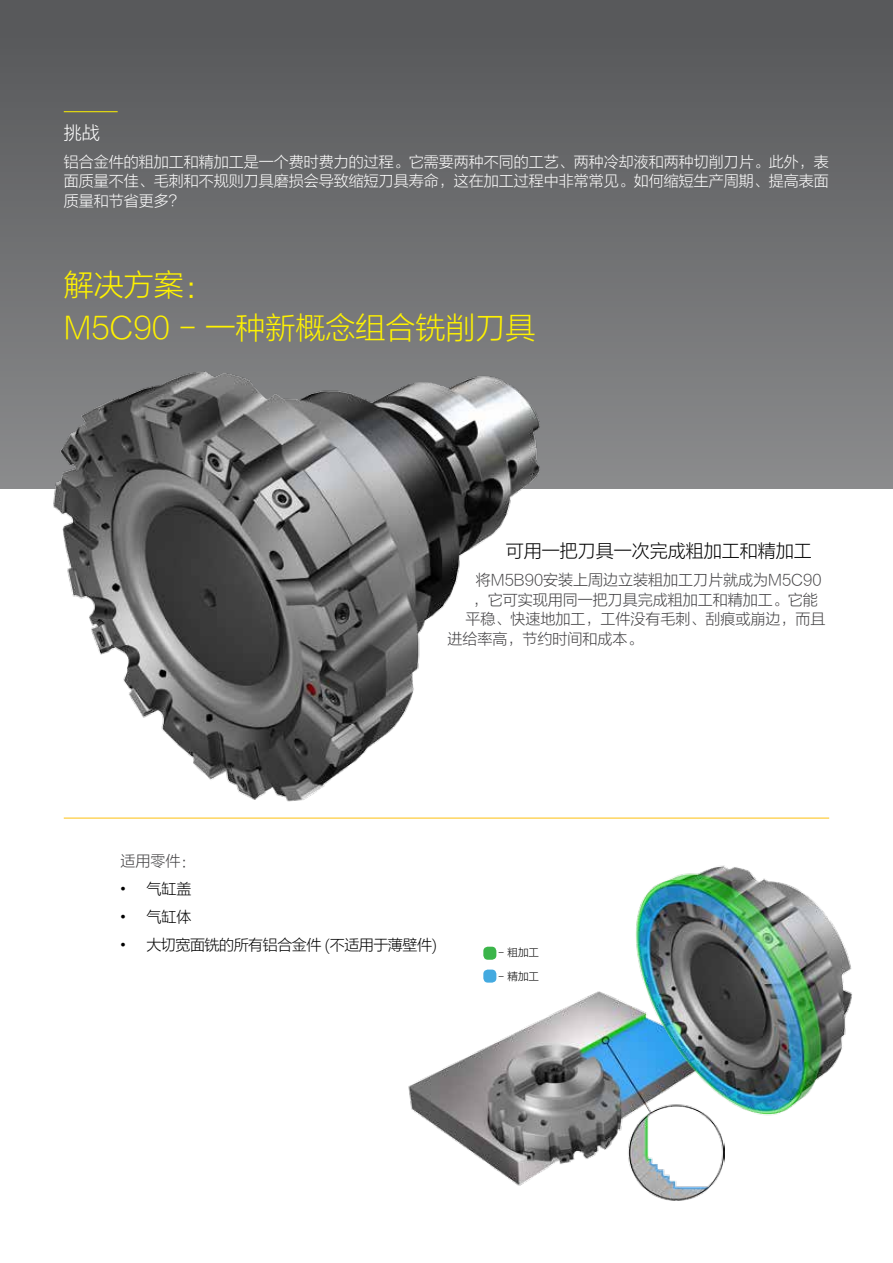
<style>
.page{position:relative;width:893px;height:1263px;background:#fff}
.page>*{position:absolute;margin:0;border:0;box-sizing:border-box;transform-origin:0 0}
.t1{font:30px/43px "FZLTXHJW GB1 0";color:#fff200}
.t2{font:18px "FZLTXHJW GB1 0";color:#000}
.t3{font:18px "FZLTXHJW GB1 0";color:#fff}
.t4{font:15px/19.5px "FZLTXHJW GB1 0";color:#fff;text-align:justify}
.t5{font:15px "FZLTXHJW GB1 0";color:#414042}
.t6{font:15px "FZLTXHJW GB1 0";letter-spacing:-.03em;color:#000}
.t7{font:10.5px "FZLTXHJW GB1 0";color:#000}
.s1{font-family:"Arial"}
</style>
<div class="page">
<div style="left:0;top:0;width:893px;height:488px;background:linear-gradient(to bottom,#555658,#8b8b8d)"></div>
<hr style="left:64px;top:111px;width:54px;height:1px;background:#fff200">
<img style="left:408px;top:991px;width:317px;height:210px">
<img style="left:36px;top:369px;width:522px;height:433px">
<img style="left:633px;top:865px;width:219px;height:260px">
<hr style="left:64px;top:818px;width:765px;height:1px;background:#fec00f">
<div style="left:483px;top:969px;width:13px;height:14px;background:#44aae0;border-radius:5px"></div>
<div style="left:483px;top:947px;width:13px;height:13px;background:#3bb54a;border-radius:5px"></div>
<p class="t3" style="left:64px;top:122px;width:37px">挑战</p>
<p class="t4" style="left:64px;top:152px;width:767px">铝合金件的粗加工和精加工是一个费时费力的过程。它需要两种不同的工艺、两种冷却液和两种切削刀片。此外，表面质量不佳、毛刺和不规则刀具磨损会导致缩短刀具寿命，这在加工过程中非常常见。如何缩短生产周期、提高表面质量和节省更多？</p>
<h1 class="t1" style="left:64px;top:264px;width:473px">解决方案：<br>M5C90 - 一种新概念组合铣削刀具</h1>
<p class="t2" style="left:506px;top:541px;width:307px">可用一把刀具一次完成粗加工和精加工</p>
<p class="t5" style="left:476px;top:571px;width:347px">将M5B90安装上周边立装粗加工刀片就成为M5C90</p>
<p class="t5" style="left:473px;top:591px;width:346px">，它可实现用同一把刀具完成粗加工和精加工。它能</p>
<p class="t5" style="left:465px;top:610px;width:361px">平稳、快速地加工，工件没有毛刺、刮痕或崩边，而且</p>
<p class="t5" style="left:447px;top:630px;width:196px">进给率高，节约时间和成本。</p>
<p class="t5" style="left:121px;top:852px;width:77px">适用零件：</p>
<p class="t6" style="left:121px;top:880px;width:73px"><span class="s1">•</span> 气缸盖</p>
<p class="t6" style="left:121px;top:908px;width:73px"><span class="s1">•</span> 气缸体</p>
<p class="t6" style="left:121px;top:936px;width:318px"><span class="s1">•</span> 大切宽面铣的所有铝合金件 (不适用于薄壁件)</p>
<p class="t7" style="left:498px;top:946px;width:42px">- 粗加工</p>
<p class="t7" style="left:498px;top:970px;width:42px">- 精加工</p>
</div>
